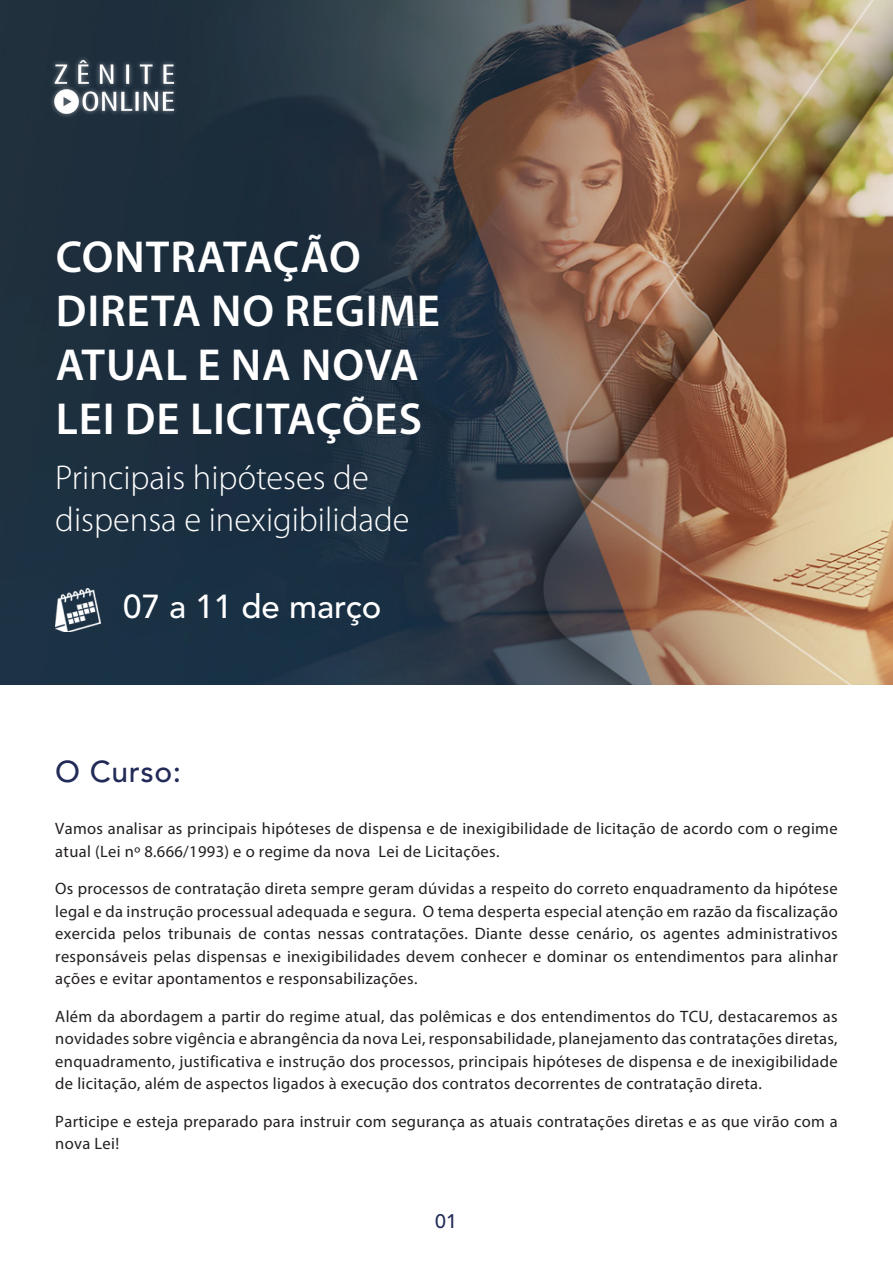
<style>
.page{position:relative;width:893px;height:1263px;background:#fff}
.page>*{position:absolute;margin:0;border:0;box-sizing:border-box;transform-origin:0 0}
.TITULO_pg01{font:600 45px/54px "Myriad Pro";letter-spacing:.02em;color:#fff}
.SUBTITULO_pg01{font:300 34.5px/41.4px "Myriad Pro";color:#fff}
.DATA_pg01{font:500 33px "Avenir LT Std";color:#fff}
.TITULO{font:500 30px "Avenir LT Std";letter-spacing:.02em;color:#222b57}
.t1{font:500 19.5px "Avenir LT Std";color:#222b57}
.CORPO{font:16.5px/22.5px "Myriad Pro";letter-spacing:.02em;color:#231f20}
</style>
<div class="page">
<img style="left:0;top:0;width:893px;height:684px">
<img style="left:50px;top:55px;width:128px;height:63px">
<img style="left:55px;top:589px;width:46px;height:42px">
<p class="TITULO_pg01" style="left:56px;top:229px;width:386px">CONTRATAÇÃO<br>DIRETA NO REGIME<br>ATUAL E NA NOVA<br>LEI DE LICITAÇÕES</p>
<p class="SUBTITULO_pg01" style="left:55px;top:457px;width:356px">Principais hipóteses de dispensa e inexigibilidade</p>
<p class="DATA_pg01" style="left:123px;top:588px;width:260px">07 a 11 de março</p>
<p class="TITULO" style="left:55px;top:754px;width:127px">O Curso:</p>
<p class="CORPO" style="left:55px;top:817px;width:784px">Vamos analisar as principais hipóteses de dispensa e de inexigibilidade de licitação de acordo com o regime atual (Lei nº 8.666/1993) e o regime da nova Lei de Licitações.</p>
<p class="CORPO" style="left:55px;top:877px;width:784px;text-align:justify">Os processos de contratação direta sempre geram dúvidas a respeito do correto enquadramento da hipótese legal e da instrução processual adequada e segura. O tema desperta especial atenção em razão da fiscalização exercida pelos tribunais de contas nessas contratações. Diante desse cenário, os agentes administrativos responsáveis pelas dispensas e inexigibilidades devem conhecer e dominar os entendimentos para alinhar ações e evitar apontamentos e responsabilizações.</p>
<p class="CORPO" style="left:55px;top:1005px;width:784px;text-align:justify">Além da abordagem a partir do regime atual, das polêmicas e dos entendimentos do TCU, destacaremos as novidades sobre vigência e abrangência da nova Lei, responsabilidade, planejamento das contratações diretas, enquadramento, justificativa e instrução dos processos, principais hipóteses de dispensa e de inexigibilidade de licitação, além de aspectos ligados à execução dos contratos decorrentes de contratação direta.</p>
<p class="CORPO" style="left:55px;top:1110px;width:784px">Participe e esteja preparado para instruir com segurança as atuais contratações diretas e as que virão com a nova Lei!</p>
<p class="t1" style="left:435px;top:1210px;width:23px">01</p>
</div>
